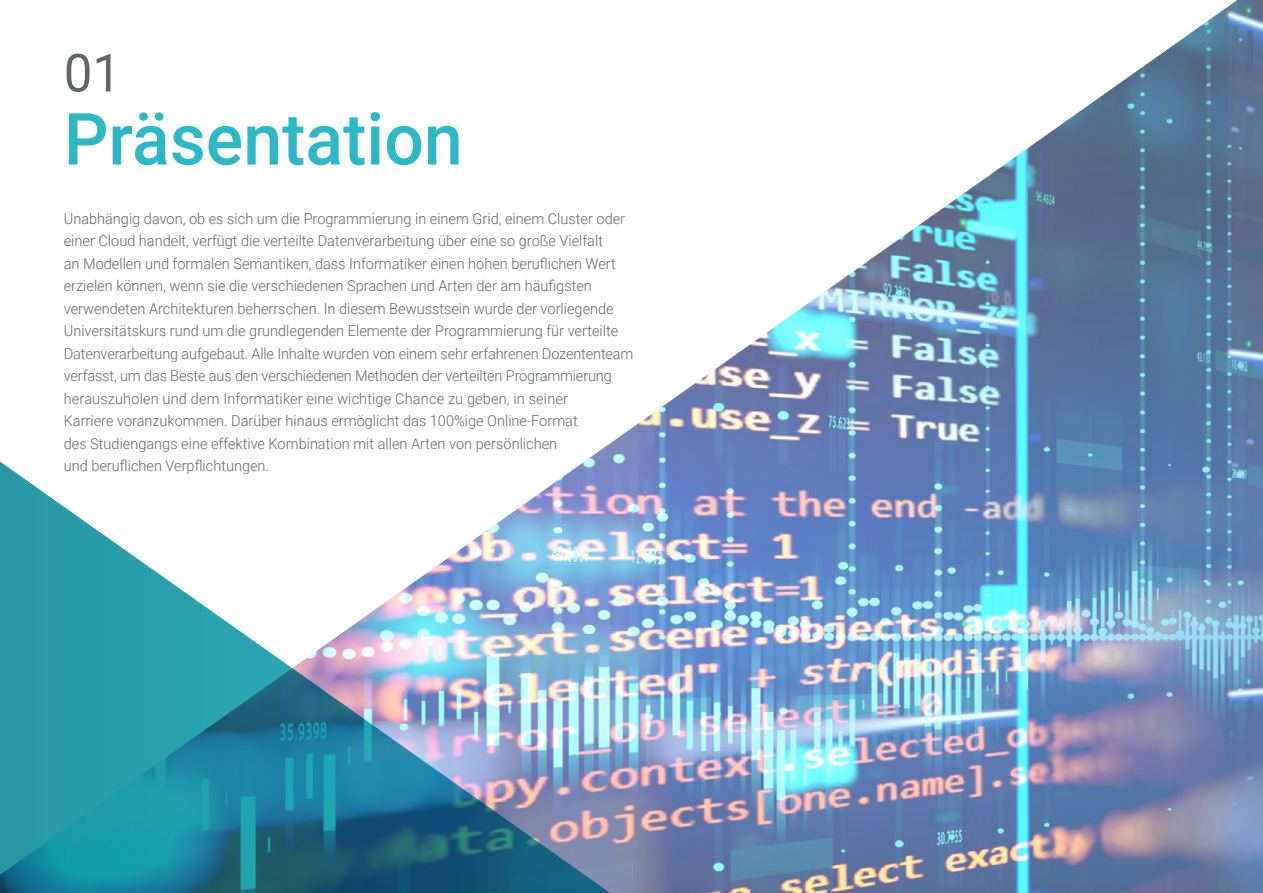
<style>
.page{position:relative;width:1263px;height:893px;background:#fff}
.page>*{position:absolute;margin:0;border:0;box-sizing:border-box;transform-origin:0 0}
.t1{font:500 72px "Roboto";color:#2db8c5}
.t2{font:52.5px "Roboto";color:#61646a}
.t3{font:300 15px/22.5px "Roboto";color:#61646a}
</style>
<div class="page">
<img style="left:606px;top:0;width:657px;height:893px">
<img style="left:0;top:446px;width:640px;height:447px">
<h2 class="t2" style="left:64px;top:36px;width:59px">01</h2>
<h1 class="t1" style="left:64px;top:89px;width:400px">Präsentation</h1>
<p class="t3" style="left:64px;top:207px;width:571px">Unabhängig davon, ob es sich um die Programmierung in einem Grid, einem Cluster oder einer Cloud handelt, verfügt die verteilte Datenverarbeitung über eine so große Vielfalt<br>an Modellen und formalen Semantiken, dass Informatiker einen hohen beruflichen Wert erzielen können, wenn sie die verschiedenen Sprachen und Arten der am häufigsten verwendeten Architekturen beherrschen. In diesem Bewusstsein wurde der vorliegende Universitätskurs rund um die grundlegenden Elemente der Programmierung für verteilte Datenverarbeitung aufgebaut. Alle Inhalte wurden von einem sehr erfahrenen Dozententeam verfasst, um das Beste aus den verschiedenen Methoden der verteilten Programmierung herauszuholen und dem Informatiker eine wichtige Chance zu geben, in seiner<br>Karriere voranzukommen. Darüber hinaus ermöglicht das 100%ige Online-Format<br>des Studiengangs eine effektive Kombination mit allen Arten von persönlichen<br>und beruflichen Verpflichtungen.</p>
</div>
